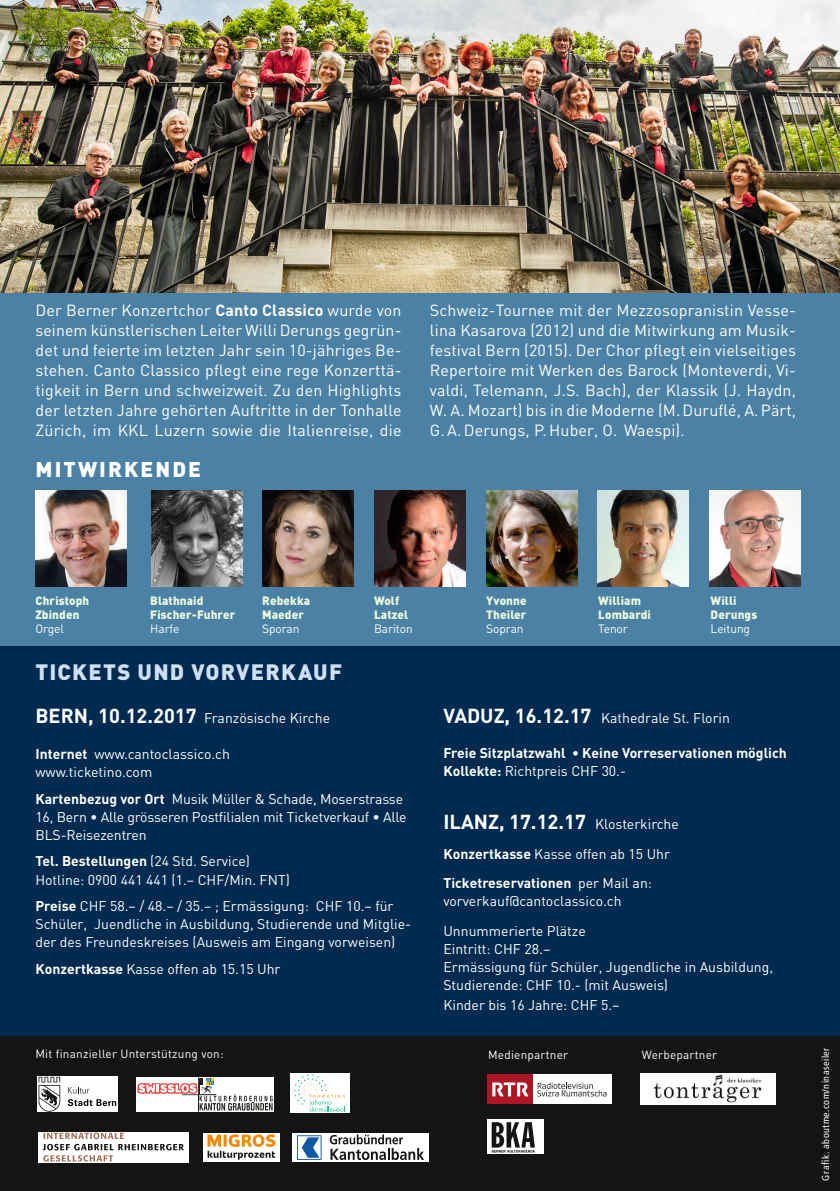
<style>
.page{position:relative;width:840px;height:1191px;background:#fff}
.page>*{position:absolute;margin:0;border:0;box-sizing:border-box;transform-origin:0 0}
.t1{font:900 22px "DIN";letter-spacing:.055em;color:#cee0f5}
.SängerInnen{font:900 21.2px "DIN";letter-spacing:.1em;color:#fff}
.t2{font:700 20px "DIN";color:#fff}
.SängerInnen-2{font:16px/20px "DIN";letter-spacing:.01em;color:#fff;text-align:justify}
.t3{font:14px/18px "DIN";color:#fff}
.t4{font:700 14px "DIN";color:#fff}
.SängerInnen-3{font:900 12px/14px "DIN";letter-spacing:.01em;color:#eafade}
.SängerInnen-4{font:12px "DIN";letter-spacing:-.01em;color:#fff}
.t5{font:11.8px "DIN";letter-spacing:.02em;color:#fff}
.t6{font:condensed 10px "Frutiger";letter-spacing:.05em;color:#fff}
.s1{font-weight:700}
.s2{font-weight:700;font-size:20px}
.s3{font-weight:400;font-size:14px}
</style>
<div class="page">
<div style="left:0;top:0;width:839px;height:646px;background:#4a81a4"></div>
<div style="left:0;top:646px;width:839px;height:427px;background:#002a4f"></div>
<img style="left:35px;top:490px;width:91px;height:97px">
<img style="left:709px;top:490px;width:90px;height:97px">
<img style="left:597px;top:490px;width:91px;height:97px">
<img style="left:374px;top:490px;width:91px;height:97px">
<img style="left:262px;top:490px;width:91px;height:97px">
<img style="left:486px;top:490px;width:90px;height:97px">
<img style="left:0;top:0;width:839px;height:292px">
<div style="left:0;top:1036px;width:839px;height:155px;background:#131413"></div>
<img style="left:151px;top:490px;width:91px;height:97px">
<div style="left:38px;top:1131px;width:151px;height:31px;background:#fff"></div>
<svg style="left:43px;top:1132px;width:141px;height:29px"></svg>
<div style="left:37px;top:1076px;width:80px;height:35px;background:#fff"></div>
<svg style="left:38px;top:1076px;width:22px;height:35px"></svg>
<svg style="left:68px;top:1099px;width:48px;height:7px"></svg>
<svg style="left:68px;top:1087px;width:21px;height:6px"></svg>
<svg style="left:136px;top:1077px;width:138px;height:34px"></svg>
<hr style="left:198px;top:1077px;width:1px;height:34px;background:#201c18">
<svg style="left:136px;top:1077px;width:136px;height:33px"></svg>
<div style="left:203px;top:1132px;width:76px;height:29px;background:#fff"></div>
<svg style="left:207px;top:1134px;width:68px;height:25px"></svg>
<div style="left:291px;top:1072px;width:59px;height:40px;background:#fff"></div>
<svg style="left:294px;top:1074px;width:51px;height:38px"></svg>
<div style="left:487px;top:1119px;width:56px;height:35px;background:#fff"></div>
<svg style="left:491px;top:1122px;width:43px;height:30px"></svg>
<div style="left:487px;top:1074px;width:124px;height:30px;background:#fff"></div>
<div style="left:487px;top:1074px;width:45px;height:30px;background:#af1624"></div>
<svg style="left:492px;top:1082px;width:36px;height:14px"></svg>
<svg style="left:537px;top:1082px;width:69px;height:14px"></svg>
<img style="left:640px;top:1073px;width:135px;height:31px">
<div style="left:292px;top:1133px;width:136px;height:28px;background:#fff"></div>
<svg style="left:297px;top:1135px;width:24px;height:24px"></svg>
<svg style="left:329px;top:1134px;width:95px;height:26px"></svg>
<p class="SängerInnen-2" style="left:35px;top:300px;width:367px">Der Berner Konzertchor <span class="s1">Canto Classico</span> wurde von seinem künstlerischen Leiter Willi Derungs gegrün&shy;det und feierte im letzten Jahr sein 10-jähriges Be&shy;stehen. Canto Classico pflegt eine rege Konzerttä&shy;tigkeit in Bern und schweizweit. Zu den Highlights der letzten Jahre gehörten Auftritte in der Tonhalle Zürich, im KKL Luzern sowie die Italienreise, die</p>
<p class="SängerInnen-2" style="left:429px;top:300px;width:367px">Schweiz-Tournee mit der Mezzosopranistin Vesse&shy;lina Kasarova (2012) und die Mitwirkung am Musik&shy;festival Bern (2015). Der Chor pflegt ein vielseitiges Repertoire mit Werken des Barock (Monteverdi, Vi&shy;valdi, Telemann, J.S. Bach), der Klassik (J. Haydn, W. A. Mozart) bis in die Moderne (M.Duruflé, A.Pärt, G.A.Derungs, P.Huber, O. Waespi).</p>
<p class="SängerInnen" style="left:35px;top:455px;width:167px">MITWIRKENDE</p>
<p class="SängerInnen-3" style="left:35px;top:593px;width:55px">Christoph</p>
<p class="SängerInnen-3" style="left:35px;top:607px;width:46px">Zbinden</p>
<p class="SängerInnen-4" style="left:35px;top:621px;width:30px">Orgel</p>
<p class="SängerInnen-3" style="left:150px;top:593px;width:55px">Blathnaid</p>
<p class="SängerInnen-3" style="left:150px;top:607px;width:86px">Fischer-Fuhrer</p>
<p class="SängerInnen-4" style="left:150px;top:621px;width:31px">Harfe</p>
<p class="SängerInnen-3" style="left:262px;top:593px;width:49px">Rebekka</p>
<p class="SängerInnen-3" style="left:262px;top:607px;width:43px">Maeder</p>
<p class="SängerInnen-4" style="left:262px;top:621px;width:39px">Sporan</p>
<p class="SängerInnen-3" style="left:374px;top:593px;width:36px">Wolf<br>Latzel</p>
<p class="SängerInnen-4" style="left:374px;top:621px;width:40px">Bariton</p>
<p class="SängerInnen-3" style="left:486px;top:593px;width:42px">Yvonne<br>Theiler</p>
<p class="SängerInnen-4" style="left:486px;top:621px;width:39px">Sopran</p>
<p class="SängerInnen-3" style="left:598px;top:593px;width:44px">William</p>
<p class="SängerInnen-3" style="left:598px;top:607px;width:54px">Lombardi</p>
<p class="SängerInnen-4" style="left:598px;top:621px;width:31px">Tenor</p>
<p class="SängerInnen-3" style="left:710px;top:593px;width:27px">Willi</p>
<p class="SängerInnen-3" style="left:710px;top:607px;width:48px">Derungs</p>
<p class="SängerInnen-4" style="left:710px;top:621px;width:41px">Leitung</p>
<p class="t1" style="left:35px;top:657px;width:308px">TICKETS UND VORVERKAUF</p>
<p class="t3" style="left:35px;top:709px;width:296px"><span class="s2">BERN, 10.12.2017</span> Französische Kirche</p>
<p class="t3" style="left:35px;top:745px;width:196px"><span class="s1">Internet</span> www.cantoclassico.ch</p>
<p class="t3" style="left:35px;top:763px;width:118px">www.ticketino.com</p>
<p class="t3" style="left:35px;top:789px;width:372px"><span class="s1">Kartenbezug vor Ort</span> Musik Müller &amp; Schade, Moserstrasse<br>16, Bern • Alle grösseren Postfilialen mit Ticketverkauf • Alle<br>BLS-Reisezentren</p>
<p class="t3" style="left:35px;top:852px;width:256px"><span class="s1">Tel. Bestellungen</span> (24 Std. Service)<br>Hotline: 0900 441 441 (1.– CHF/Min. FNT)</p>
<p class="t3" style="left:35px;top:896px;width:377px"><span class="s1">Preise</span> CHF 58.– / 48.– / 35.– ; Ermässigung: CHF 10.– für<br>Schüler, Juendliche in Ausbildung, Studierende und Mitglie&shy;der des Freundeskreises (Ausweis am Eingang vorweisen)</p>
<p class="t3" style="left:35px;top:959px;width:246px"><span class="s1">Konzertkasse</span> Kasse offen ab 15.15 Uhr</p>
<p class="t3" style="left:443px;top:709px;width:288px"><span class="s2">VADUZ, 16.12.17</span> Kathedrale St. Florin</p>
<p class="t4" style="left:443px;top:744px;width:344px">Freie Sitzplatzwahl • Keine Vorreservationen möglich</p>
<p class="t3" style="left:443px;top:762px;width:184px"><span class="s1">Kollekte:</span> Richtpreis CHF 30.-</p>
<p class="t2" style="left:443px;top:809px;width:237px">ILANZ, 17.12.17 <span class="s3">Klosterkirche</span></p>
<p class="t3" style="left:443px;top:844px;width:228px"><span class="s1">Konzertkasse</span> Kasse offen ab 15 Uhr</p>
<p class="t3" style="left:443px;top:874px;width:210px"><span class="s1">Ticketreservationen</span> per Mail an: vorverkauf@cantoclassico.ch</p>
<p class="t3" style="left:443px;top:921px;width:144px">Unnummerierte Plätze</p>
<p class="t3" style="left:443px;top:939px;width:108px">Eintritt: CHF 28.–</p>
<p class="t3" style="left:443px;top:957px;width:331px">Ermässigung für Schüler, Jugendliche in Ausbildung,<br>Studierende: CHF 10.- (mit Ausweis)</p>
<p class="t3" style="left:443px;top:995px;width:178px">Kinder bis 16 Jahre: CHF 5.–</p>
<p class="t5" style="left:35px;top:1046px;width:189px">Mit finanzieller Unterstützung von:</p>
<p class="t5" style="left:488px;top:1047px;width:82px">Medienpartner</p>
<p class="t5" style="left:641px;top:1047px;width:77px">Werbepartner</p>
<p class="t6" style="left:819px;top:1180px;width:134px;rotate:-90deg">Grafik. aboutme.com/ninaseiler</p>
</div>
